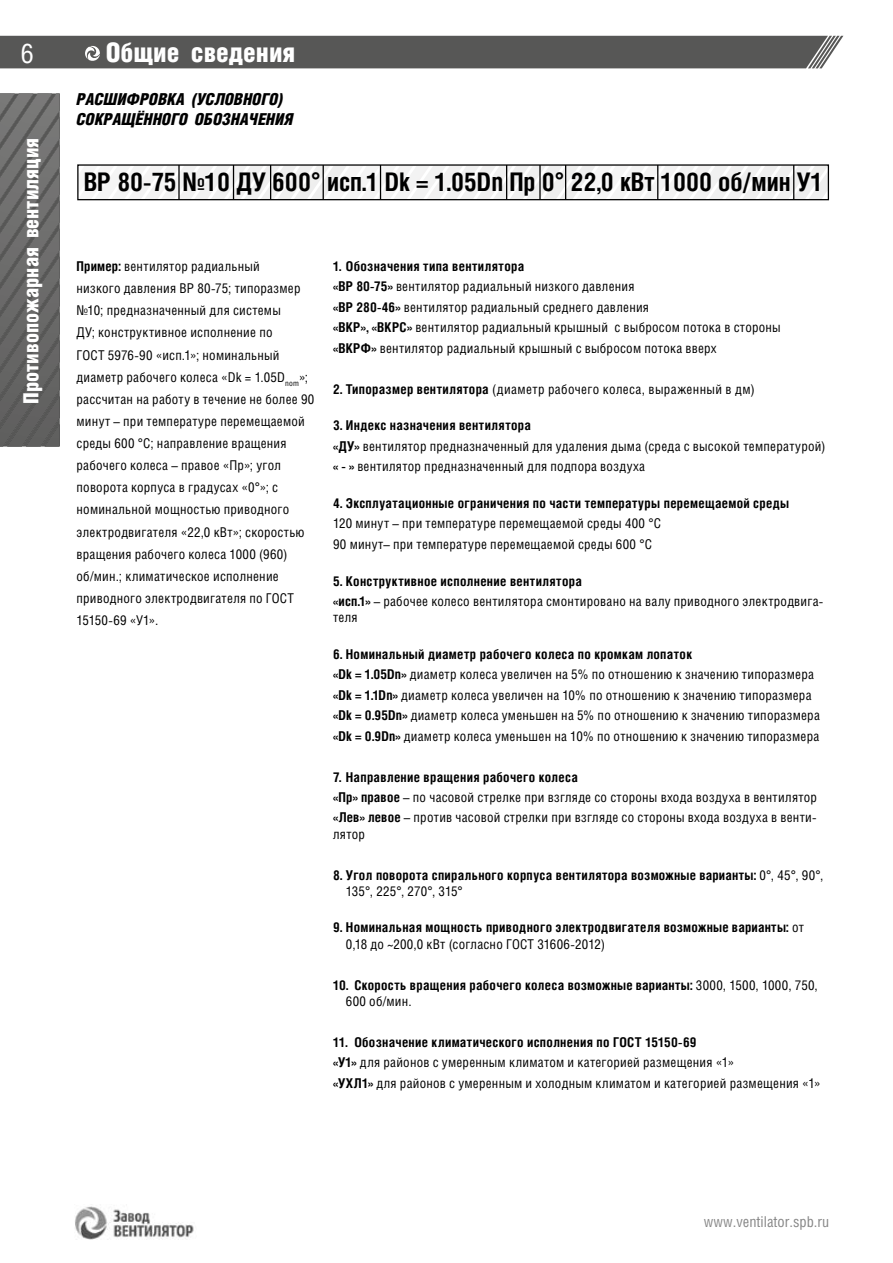
<style>
.page{position:relative;width:893px;height:1263px;background:#fff}
.page>*{position:absolute;margin:0;border:0;box-sizing:border-box;transform-origin:0 0}
.t1{font:900 27px "Helios Cond";color:#fff}
.t2{font:27px "Helios Cond C";color:#fff}
.t3{font:700 25.65px "Helios Cond C";color:#000}
.t4{font:900 21px "Helios Cond";color:#fff}
.t5{font:italic 900 16.5px/19.8px "Helios Cond";color:#000}
.t6{font:15px "Helios Cond C";color:#878787}
.t7{font:13.5px/20.4px "Helios Cond C";letter-spacing:.02em;color:#000}
.t8{font:700 13.5px/16.2px "Helios Cond C";letter-spacing:.025em;color:#000}
.s1{font-weight:700}
.s2{font-family:"Helios Cond";font-weight:700}
.s3{font-weight:400}
</style>
<div class="page">
<svg style="left:0;top:94px;width:60px;height:352px;background:#676766"></svg>
<img style="left:75px;top:1206px;width:119px;height:34px">
<div style="left:0;top:36px;width:844px;height:32px;background:#575756"></div>
<svg style="left:113px;top:166px;width:714px;height:32px"></svg>
<hr style="left:323px;top:165px;width:1px;height:35px;background:#000">
<hr style="left:380px;top:165px;width:1px;height:35px;background:#000">
<hr style="left:233px;top:165px;width:1px;height:35px;background:#000">
<hr style="left:506px;top:165px;width:1px;height:35px;background:#000">
<hr style="left:539px;top:165px;width:2px;height:35px;background:#000">
<hr style="left:565px;top:165px;width:1px;height:35px;background:#000">
<hr style="left:657px;top:165px;width:1px;height:35px;background:#000">
<hr style="left:793px;top:165px;width:1px;height:35px;background:#000">
<hr style="left:270px;top:165px;width:1px;height:35px;background:#000">
<hr style="left:178px;top:165px;width:2px;height:35px;background:#000">
<div style="left:77px;top:164px;width:752px;height:36px;border:1px solid #000"></div>
<h1 class="t2" style="left:21px;top:37px;width:14px">6</h1>
<h3 class="t4" style="left:19px;top:404px;width:267px;rotate:-90deg">Противопожарная вентиляция</h3>
<h1 class="t1" style="left:106px;top:37px;width:191px">Общие сведения</h1>
<p class="t5" style="left:77px;top:89px;width:218px">РАСШИФРОВКА (УСЛОВНОГО)<br>СОКРАЩЁННОГО ОБОЗНАЧЕНИЯ</p>
<h2 class="t3" style="left:84px;top:166px;width:741px">ВР 80-75 №10 ДУ 600° исп.1 Dk = 1.05Dn Пр 0° 22,0 кВт 1000 об/мин У1</h2>
<p class="t7" style="left:77px;top:255px;width:239px;line-height:22.2px"><span class="s1">Пример:</span> вентилятор радиальный<br>низкого давления ВР 80-75; типоразмер №10; предназначенный для системы<br>ДУ; конструктивное исполнение по<br>ГОСТ 5976-90 «исп.1»; номинальный диаметр рабочего колеса «Dk = 1.05D<sub>nom</sub>»; рассчитан на работу в течение не более 90 минут – при температуре перемещаемой среды 600 °С; направление вращения рабочего колеса – правое «Пр»; угол поворота корпуса в градусах «0°»; с номинальной мощностью приводного электродвигателя «22,0 кВт»; скоростью вращения рабочего колеса 1000 (960) об/мин.; климатическое исполнение приводного электродвигателя по ГОСТ 15150-69 «У1».</p>
<p class="t7" style="left:333px;top:256px;width:449px"><span class="s1">1. Обозначения типа вентилятора<br>«ВР 80-75»</span> вентилятор радиальный низкого давления<br><span class="s1">«ВР 280-46»</span> вентилятор радиальный среднего давления<br><span class="s1">«ВКР», «ВКРС»</span> вентилятор радиальный крышный с выбросом потока в стороны <span class="s1">«ВКРФ»</span> вентилятор радиальный крышный с выбросом потока вверх</p>
<p class="t7" style="left:333px;top:378px;width:423px"><span class="s1">2. Типоразмер вентилятора</span> (диаметр рабочего колеса, выраженный в дм)</p>
<p class="t7" style="left:333px;top:415px;width:494px"><span class="s1">3. Индекс назначения вентилятора<br>«ДУ»</span> вентилятор предназначенный для удаления дыма (среда с высокой температурой) <span class="s1">« - »</span> вентилятор предназначенный для подпора воздуха</p>
<p class="t8" style="left:333px;top:495px;width:458px">4. Эксплуатационные ограничения по части температуры перемещаемой среды</p>
<p class="t7" style="left:333px;top:513px;width:329px">120 минут – при температуре перемещаемой среды 400 °С<br>90 минут– при температуре перемещаемой среды 600 °С</p>
<p class="t7" style="left:333px;top:570px;width:492px"><span class="s1">5. Конструктивное исполнение вентилятора<br>«исп.1»</span> – рабочее колесо вентилятора смонтировано на валу приводного электродвига-</p>
<p class="t7" style="left:333px;top:607px;width:26px">теля</p>
<p class="t7" style="left:333px;top:643px;width:488px"><span class="s1">6. Номинальный диаметр рабочего колеса по кромкам лопаток<br>«Dk = 1.05Dn»</span> диаметр колеса увеличен на 5% по отношению к значению типоразмера <span class="s2">«Dk = 1.1Dn»</span> диаметр колеса увеличен на 10% по отношению к значению типоразмера <span class="s1">«Dk = 0.95Dn»</span> диаметр колеса уменьшен на 5% по отношению к значению типоразмера <span class="s1">«Dk = 0.9Dn»</span> диаметр колеса уменьшен на 10% по отношению к значению типоразмера</p>
<p class="t7" style="left:333px;top:766px;width:485px"><span class="s1">7. Направление вращения рабочего колеса<br>«Пр» правое</span> – по часовой стрелке при взгляде со стороны входа воздуха в вентилятор <span class="s1">«Лев» левое</span> – против часовой стрелки при взгляде со стороны входа воздуха в венти-</p>
<p class="t7" style="left:333px;top:823px;width:33px">лятор</p>
<p class="t8" style="left:346px;top:866px;width:479px;text-indent:-13px">8. Угол поворота спирального корпуса вентилятора возможные варианты: <span class="s3">0°, 45°, 90°,<br>135°, 225°, 270°, 315°</span></p>
<p class="t8" style="left:346px;top:919px;width:460px;text-indent:-13px">9. Номинальная мощность приводного электродвигателя возможные варианты: <span class="s3">от<br>0,18 до ~200,0 кВт (согласно ГОСТ 31606-2012)</span></p>
<p class="t8" style="left:346px;top:976px;width:473px;text-indent:-13px">10. Скорость вращения рабочего колеса возможные варианты: <span class="s3">3000, 1500, 1000, 750,<br>600 об/мин.</span></p>
<p class="t7" style="left:333px;top:1031px;width:489px"><span class="s1">11. Обозначение климатического исполнения по ГОСТ 15150-69<br>«У1»</span> для районов с умеренным климатом и категорией размещения «1»<br><span class="s1">«УХЛ1»</span> для районов с умеренным и холодным климатом и категорией размещения «1»</p>
<p class="t6" style="left:704px;top:1213px;width:127px">www.ventilator.spb.ru</p>
</div>
